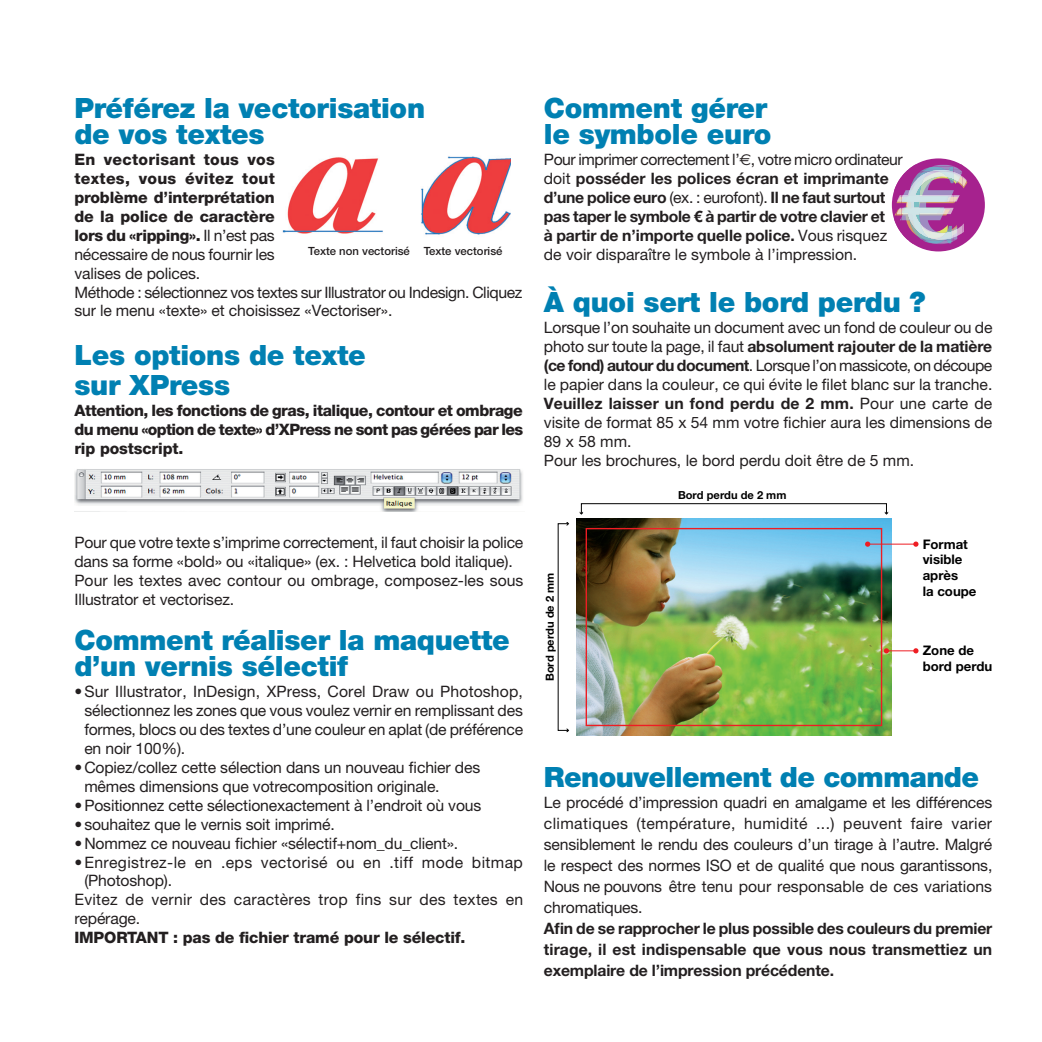
<style>
.page{position:relative;width:1042px;height:1042px;background:#fff}
.page>*{position:absolute;margin:0;border:0;box-sizing:border-box;transform-origin:0 0}
.t1{font:100.1px "Euro Sans Regular+JYYRQG";color:#d6add0}
.t2{font:28px/26.2px "Helvetica Neue LT Pro Blk+YBDGAB";letter-spacing:-.01em;color:#0080b2}
.t3{font:15.75px/18.9px "Helvetica Neue LT Pro Roman+KCUMYB";letter-spacing:-.01em;color:#231f20}
.t4{font:15.75px/18.9px "Helvetica Neue LT Pro Bd+NKYTSG";letter-spacing:-.01em;color:#231f20}
.t5{font:15.75px/18.9px "Helvetica Neue LT Pro Hv+IYKWKN";letter-spacing:-.01em;color:#231f20;text-align:justify}
.t6{font:15.75px "Helvetica Neue LT Pro Roman+KCUMYB";letter-spacing:.025em;color:#231f20}
.t7{font:15.75px "Helvetica Neue LT Pro Roman+KCUMYB";letter-spacing:.02em;color:#231f20}
.t8{font:15.75px "Helvetica Neue LT Pro Bd+NKYTSG";letter-spacing:.01em;color:#231f20}
.t9{font:15.75px "Helvetica Neue";letter-spacing:-.025em;color:#231f20}
.t10{font:13.12px/15.8px "Helvetica Neue LT Pro Bd+NKYTSG";color:#000}
.t11{font:11.38px "Helvetica Neue LT Pro Md+FHWDAO";color:#231f20}
.t12{font:11.03px "Helvetica Neue LT Pro Bd+NKYTSG";color:#000}
.s1{font-family:"Helvetica Neue LT Pro Roman+KCUMYB"}
.s2{font-family:"Euro Sans Regular+JYYRQG"}
.s3{font-family:"Helvetica Neue LT Pro Bd+NKYTSG"}
.s4{font-family:"Euro Mono Italic+BBTXPT";font-size:94.5px;color:#e0e565}
.s5{font-family:"Euro Mono Bold+YYSZSK";font-size:113.4px;color:#bcdaf1}
</style>
<div class="page">
<svg style="left:892px;top:158px;width:93px;height:93px"></svg>
<img style="left:74px;top:469px;width:449px;height:42px">
<img style="left:282px;top:156px;width:228px;height:79px">
<img style="left:576px;top:519px;width:315px;height:216px">
<div style="left:585px;top:528px;width:297px;height:198px;border:1px solid #ee1d23"></div>
<div style="left:581px;top:503px;width:306px;height:11px;border:1px solid #000"></div>
<hr style="left:867px;top:544px;width:49px;height:1px;background:#ee1d23">
<svg style="left:913px;top:541px;width:5px;height:6px"></svg>
<svg style="left:865px;top:541px;width:5px;height:6px"></svg>
<hr style="left:886px;top:650px;width:30px;height:1px;background:#ee1d23">
<svg style="left:913px;top:648px;width:5px;height:5px"></svg>
<svg style="left:884px;top:648px;width:5px;height:5px"></svg>
<h2 class="t2" style="left:74px;top:97px;width:352px">Préférez la vectorisation de vos textes</h2>
<p class="t5" style="left:74px;top:151px;width:202px">En vectorisant tous vos textes, vous évitez tout problème d’interprétation de la police de caractère lors du «ripping». <span class="s1">Il n’est pas</span></p>
<p class="t3" style="left:74px;top:246px;width:449px">nécessaire de nous fournir les<br>valises de polices.<br>Méthode : sélectionnez vos textes sur Illustrator ou Indesign. Cliquez sur le menu «texte» et choisissez «Vectoriser».</p>
<h2 class="t2" style="left:74px;top:343px;width:293px;line-height:29.8px">Les options de texte sur XPress</h2>
<p class="t5" style="left:74px;top:402px;width:450px">Attention, les fonctions de gras, italique, contour et ombrage du menu «option de texte» d’XPress ne sont pas gérées par les rip postscript.</p>
<p class="t11" style="left:308px;top:247px;width:196px">Texte non vectorisé Texte vectorisé</p>
<p class="t3" style="left:74px;top:535px;width:450px">Pour que votre texte s’imprime correctement, il faut choisir la police dans sa forme «bold» ou «italique» (ex. : Helvetica bold italique).<br>Pour les textes avec contour ou ombrage, composez-les sous Illustrator et vectorisez.</p>
<h2 class="t2" style="left:74px;top:629px;width:437px">Comment réaliser la maquette d’un vernis sélectif</h2>
<p class="t3" style="left:84px;top:684px;width:440px;text-align:justify;text-indent:-10px">•Sur Illustrator, InDesign, XPress, Corel Draw ou Photoshop, sélectionnez les zones que vous voulez vernir en remplissant des formes, blocs ou des textes d’une couleur en aplat (de préférence en noir 100%).</p>
<p class="t3" style="left:74px;top:759px;width:407px">•Copiez/collez cette sélection dans un nouveau fichier des</p>
<p class="t3" style="left:74px;top:778px;width:367px">•mêmes dimensions que votrecomposition originale.</p>
<p class="t3" style="left:74px;top:797px;width:408px">•Positionnez cette sélectionexactement à l’endroit où vous</p>
<p class="t3" style="left:74px;top:816px;width:262px">• souhaitez que le vernis soit imprimé.</p>
<p class="t3" style="left:74px;top:835px;width:385px">•Nommez ce nouveau fichier «sélectif+nom_du_client».</p>
<p class="t6" style="left:74px;top:856px;width:450px">•Enregistrez-le en .eps vectorisé ou en .tiff mode bitmap</p>
<p class="t3" style="left:84px;top:873px;width:89px">(Photoshop).</p>
<p class="t7" style="left:74px;top:894px;width:450px">Evitez de vernir des caractères trop fins sur des textes en</p>
<p class="t3" style="left:74px;top:910px;width:67px">repérage.</p>
<p class="t5" style="left:74px;top:929px;width:392px">IMPORTANT : pas de fichier tramé pour le sélectif.</p>
<h2 class="t2" style="left:544px;top:97px;width:229px">Comment gérer le symbole euro</h2>
<p class="t3" style="left:544px;top:152px;width:360px">Pour imprimer correctement l’<span class="s2">€</span>, votre micro ordinateur</p>
<p class="t4" style="left:544px;top:170px;width:346px"><span class="s1">doit</span> posséder les polices écran et imprimante d’une police euro <span class="s1">(ex. : eurofont).</span> Il ne faut surtout pas taper le symbole € à partir de votre clavier et à partir de n’importe quelle police. <span class="s1">Vous risquez</span></p>
<p class="t3" style="left:544px;top:246px;width:315px">de voir disparaître le symbole à l’impression.</p>
<h2 class="t2" style="left:544px;top:291px;width:383px">À quoi sert le bord perdu ?</h2>
<p class="t3" style="left:544px;top:320px;width:450px">Lorsque l’on souhaite un document avec un fond de couleur ou de</p>
<p class="t4" style="left:544px;top:338px;width:450px"><span class="s1">photo sur toute la page, il faut</span> absolument rajouter de la matière</p>
<p class="t3" style="left:544px;top:357px;width:450px"><span class="s3">(ce fond) autour du document</span>. Lorsque l’on massicote, on découpe le papier dans la couleur, ce qui évite le filet blanc sur la tranche.</p>
<p class="t8" style="left:544px;top:398px;width:450px">Veuillez laisser un fond perdu de 2 mm. <span class="s1">Pour une carte de</span></p>
<p class="t3" style="left:544px;top:414px;width:450px">visite de format 85 x 54 mm votre fichier aura les dimensions de<br>89 x 58 mm.<br>Pour les brochures, le bord perdu doit être de 5 mm.</p>
<h1 class="t1" style="left:896px;top:145px;width:77px">€<span class="s4">€</span><span class="s5">€</span></h1>
<p class="t12" style="left:546px;top:681px;width:110px;rotate:-90deg">Bord perdu de 2 mm</p>
<p class="t12" style="left:678px;top:491px;width:110px">Bord perdu de 2 mm</p>
<p class="t10" style="left:923px;top:537px;width:55px">Format visible après<br>la coupe</p>
<p class="t10" style="left:923px;top:644px;width:71px">Zone de bord perdu</p>
<h2 class="t2" style="left:544px;top:766px;width:437px">Renouvellement de commande</h2>
<p class="t3" style="left:544px;top:793px;width:450px;line-height:21px;text-align:justify">Le procédé d’impression quadri en amalgame et les différences climatiques (température, humidité ...) peuvent faire varier sensiblement le rendu des couleurs d’un tirage à l’autre. Malgré le respect des normes ISO et de qualité que nous garantissons, Exaprint ne peut être tenu pour responsable de ces variations chromatiques.</p>
<p class="t4" style="left:544px;top:919px;width:450px;line-height:21px;text-align:justify">Afin de se rapprocher le plus possible des couleurs du premier tirage, il est indispensable que vous nous transmettiez un exemplaire de l’impression précédente.</p>
<p class="t9" style="left:544px;top:881px;width:120px">Nous ne pouvons</p>
</div>
